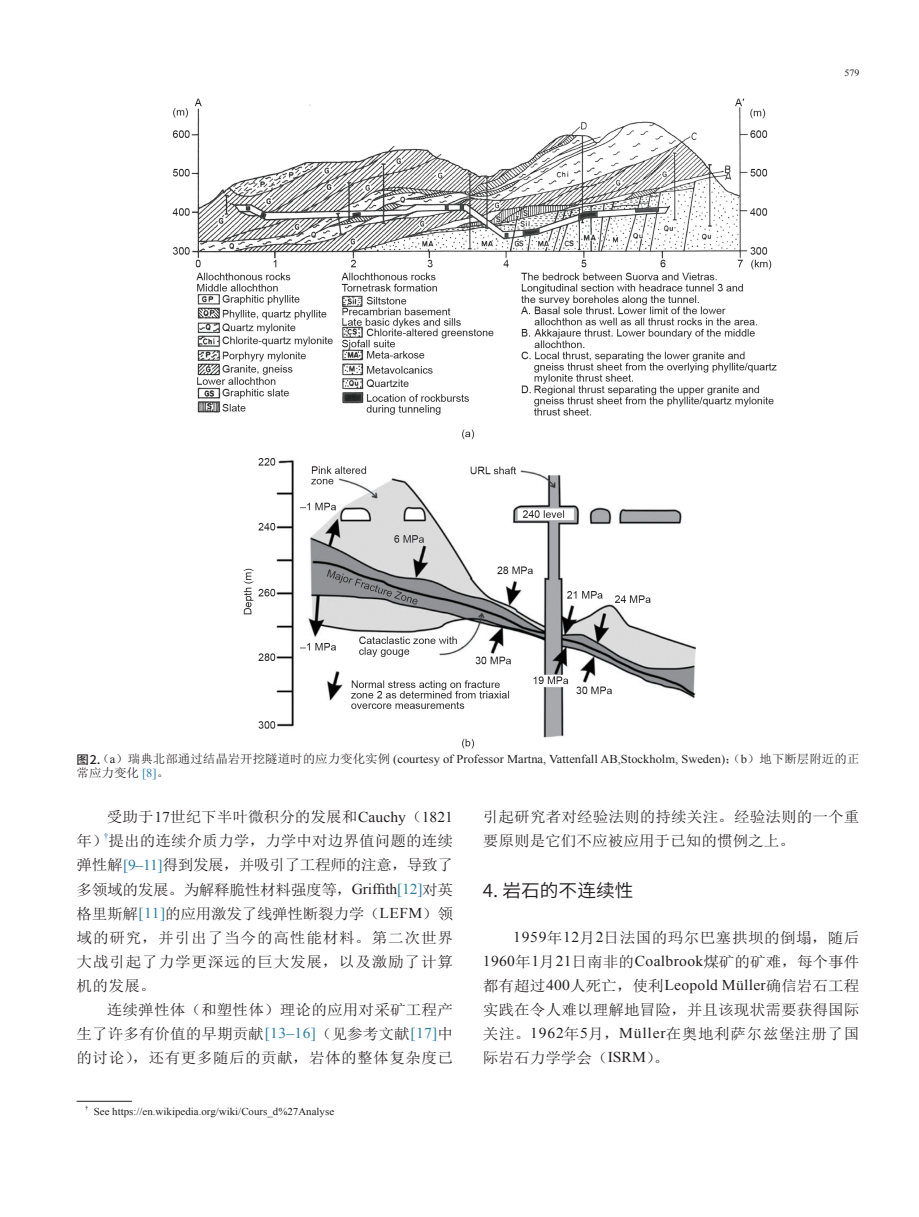
<style>
.page{position:relative;width:919px;height:1217px;background:#fff}
.page>*{position:absolute;margin:0;border:0;box-sizing:border-box;transform-origin:0 0}
.t1{font:18px "Source Han Sans CN";color:#231f20;scale:1.04 1}
.t2{font:15px/24px "Sim Sun";letter-spacing:.005em;color:#231f20;text-align:justify;scale:1.04 1}
.t3{font:15px "Times New Roman";letter-spacing:.02em;color:#231f20;scale:1.04 1}
.t4{font:15px "Sim Sun";letter-spacing:.03em;color:#231f20;scale:1.04 1}
.t5{font:12px "Times New Roman";color:#231f20;scale:1.04 1}
.t6{font:12px "Sim Sun";color:#231f20;scale:1.04 1}
.t7{font:10.5px "Times New Roman";color:#231f20;scale:1.04 1}
.t8{font:9.6px "Times New Roman";color:#231f20;scale:1.04 1}
.t9{font:8.7px "Times New Roman";color:#277ea2;scale:1.04 1}
.t10{font:6.15px "Times New Roman";color:#231f20;scale:1.04 1}
.s1{font-family:"Source Han Sans CN";font-weight:500}
.s2{font-family:"Sim Sun"}
.s3{font-family:"Times New Roman";color:#277ea2}
.s4{font-family:"Times New Roman"}
</style>
<div class="page">
<img style="left:172px;top:98px;width:605px;height:651px">
<hr style="left:77px;top:1100px;width:55px;height:1px;background:#231f20">
<p class="t8" style="left:844px;top:67px;width:16px">579</p>
<p class="t5" style="left:77px;top:751px;width:754px"><span class="s1">图2.</span><span class="s2">（</span>a<span class="s2">）瑞典北部通过结晶岩开挖隧道时的应力变化实例</span> (courtesy of Professor Martna, Vattenfall AB,Stockholm, Sweden)<span class="s2">；（</span>b<span class="s2">）地下断层附近的正</span></p>
<p class="t6" style="left:77px;top:766px;width:90px">常应力变化 <span class="s3">[8]</span>。</p>
<p class="t2" style="left:77px;top:804px;width:363px;text-align:right">受助于<span class="s4">17</span>世纪下半叶微积分的发展和<span class="s4">Cauchy</span>（<span class="s4">1821<br></span>年）提出的连续介质力学，力学中对边界值问题的连续</p>
<p class="t9" style="left:104px;top:830px;width:6px">†</p>
<p class="t2" style="left:77px;top:852px;width:363px">弹性解<span class="s3">[9–11]</span>得到发展，并吸引了工程师的注意，导致了多领域的发展。为解释脆性材料强度等，<span class="s4">Griffith</span><span class="s3">[12]</span>对英格里斯解<span class="s3">[11]</span>的应用激发了线弹性断裂力学（<span class="s4">LEFM</span>）领域的研究，并引出了当今的高性能材料。第二次世界大战引起了力学更深远的巨大发展，以及激励了计算机的发展。</p>
<p class="t2" style="left:77px;top:996px;width:363px;text-indent:30px">连续弹性体（和塑性体）理论的应用对采矿工程产生了许多有价值的早期贡献<span class="s3">[13–16]</span>（见参考文献<span class="s3">[17]</span>中的讨论），还有更多随后的贡献，岩体的整体复杂度已</p>
<p class="t10" style="left:85px;top:1103px;width:5px">†</p>
<p class="t7" style="left:94px;top:1104px;width:233px">See https://en.wikipedia.org/wiki/Cours_d%27Analyse</p>
<p class="t2" style="left:483px;top:804px;width:363px">引起研究者对经验法则的持续关注。经验法则的一个重要原则是它们不应被应用于已知的惯例之上。</p>
<p class="t1" style="left:483px;top:880px;width:146px">4. 岩石的不连续性</p>
<p class="t4" style="left:513px;top:929px;width:334px"><span class="s4">1959</span>年<span class="s4">12</span>月<span class="s4">2</span>日法国的玛尔巴塞拱坝的倒塌，随后</p>
<p class="t3" style="left:483px;top:950px;width:363px">1960<span class="s2">年</span>1<span class="s2">月</span>21<span class="s2">日南非的</span>Coalbrook<span class="s2">煤矿的矿难，每个事件</span></p>
<p class="t2" style="left:483px;top:972px;width:363px">都有超过<span class="s4">400</span>人死亡，使利<span class="s4">Leopold Müller</span>确信岩石工程实践在令人难以理解地冒险，并且该现状需要获得国际关注。<span class="s4">1962</span>年<span class="s4">5</span>月，<span class="s4">Müller</span>在奥地利萨尔兹堡注册了国际岩石力学学会（<span class="s4">ISRM</span>）。</p>
</div>
